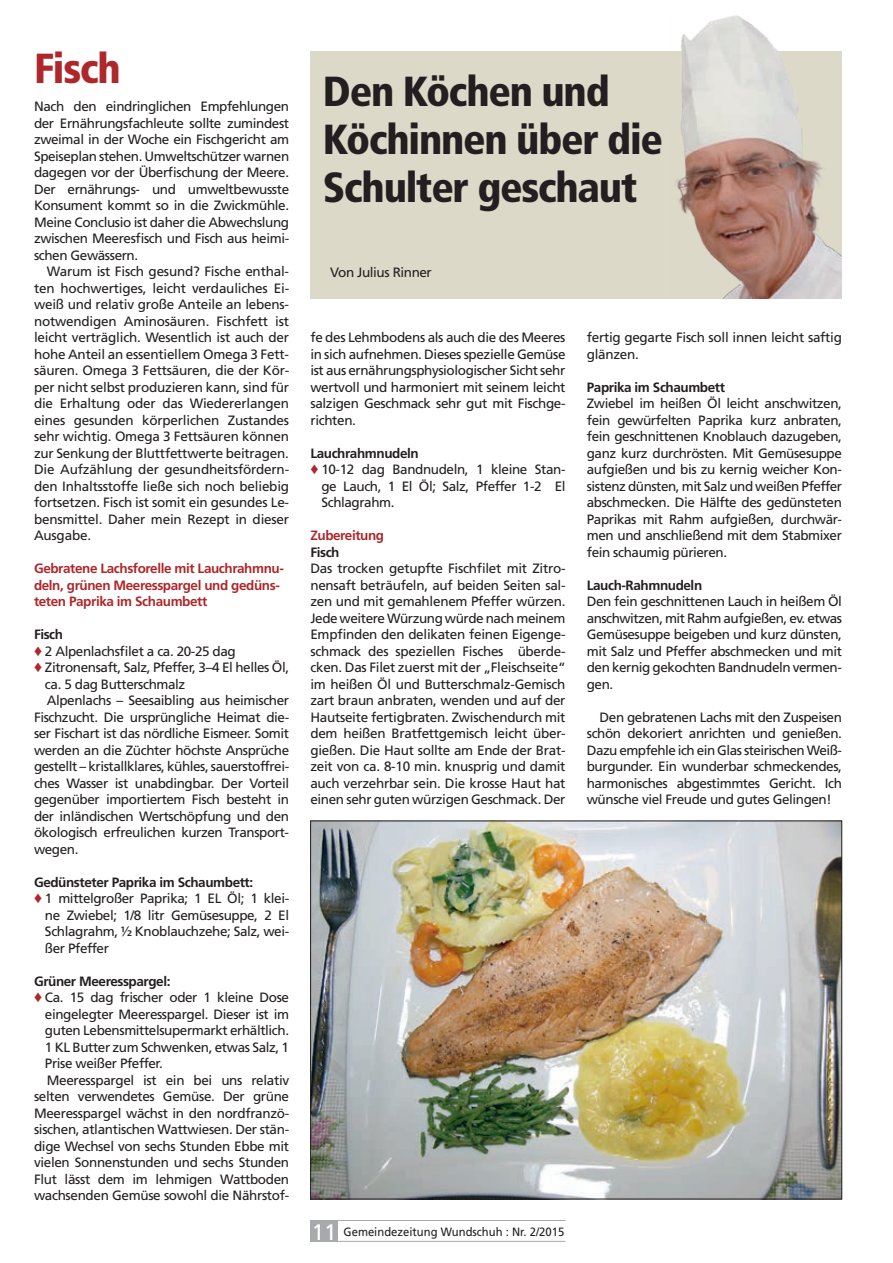
<style>
.page{position:relative;width:893px;height:1263px;background:#fff}
.page>*{position:absolute;margin:0;border:0;box-sizing:border-box;transform-origin:0 0}
.t1{font:900 condensed 42px/48px "Frutiger LT Std";letter-spacing:-.03em;color:#231f20}
.t2{font:900 condensed 42px "Frutiger LT Std";letter-spacing:-.03em;color:#af272a}
.t3{font:13.5px/16.5px "Frutiger LT Std";letter-spacing:-.03em;color:#231f20;text-align:justify}
.t4{font:700 13.5px "Frutiger LT Std";letter-spacing:-.03em;color:#231f20}
.t5{font:700 13.5px/16.5px "Frutiger LT Std";letter-spacing:-.03em;color:#af272a}
.t6{font:12px "Frutiger LT Std";color:#231f20;scale:.94 1}
.s1{color:#af272a}
.s2{font-size:22.5px;color:#fff}
</style>
<div class="page">
<div style="left:310px;top:1220px;width:28px;height:22px;background:#a8a9ad"></div>
<hr style="left:310px;top:1220px;width:256px;height:1px;background:#a8a9ad">
<hr style="left:310px;top:1241px;width:256px;height:1px;background:#a8a9ad">
<div style="left:310px;top:51px;width:532px;height:248px;background:#dcd9c8"></div>
<img style="left:675px;top:15px;width:167px;height:284px">
<img style="left:312px;top:823px;width:528px;height:374px">
<h1 class="t2" style="left:34px;top:43px;width:88px">Fisch</h1>
<p class="t3" style="left:34px;top:98px;width:257px">Nach den eindringlichen Empfehlungen der Ernährungsfachleute sollte zumindest zweimal in der Woche ein Fischgericht am Speiseplan stehen. Umweltschützer warnen dagegen vor der Überfischung der Meere.<br>Der ernährungs- und umweltbewusste Konsument kommt so in die Zwickmühle.<br>Meine Conclusio ist daher die Abwechslung zwischen Meeresfisch und Fisch aus heimi&shy;schen Gewässern.</p>
<p class="t3" style="left:34px;top:263px;width:257px;text-indent:13px">Warum ist Fisch gesund? Fische enthal&shy;ten hochwertiges, leicht verdauliches Ei&shy;weiß und relativ große Anteile an lebens&shy;notwendigen Aminosäuren. Fischfett ist leicht verträglich. Wesentlich ist auch der hohe Anteil an essentiellem Omega 3 Fett&shy;säuren. Omega 3 Fettsäuren, die der Kör&shy;per nicht selbst produzieren kann, sind für die Erhaltung oder das Wiedererlangen eines gesunden körperlichen Zustandes sehr wichtig. Omega 3 Fettsäuren können zur Senkung der Bluttfettwerte beitragen.<br>Die Aufzählung der gesundheitsfördern&shy;den Inhaltsstoffe ließe sich noch beliebig fortsetzen. Fisch ist somit ein gesundes Le&shy;bensmittel. Daher mein Rezept in dieser Ausgabe.</p>
<p class="t5" style="left:34px;top:560px;width:251px">Gebratene Lachsforelle mit Lauchrahmnu&shy;deln, grünen Meeresspargel und gedüns&shy;teten Paprika im Schaumbett</p>
<p class="t4" style="left:34px;top:626px;width:31px">Fisch</p>
<p class="t3" style="left:34px;top:643px;width:203px"><span class="s1">♦</span> 2 Alpenlachsfilet a ca. 20-25 dag</p>
<p class="t3" style="left:34px;top:659px;width:257px"><span class="s1">♦</span> Zitronensaft, Salz, Pfeffer, 3–4 El helles Öl,</p>
<p class="t3" style="left:45px;top:676px;width:142px">ca. 5 dag Butterschmalz</p>
<p class="t3" style="left:47px;top:692px;width:244px">Alpenlachs – Seesaibling aus heimischer</p>
<p class="t3" style="left:34px;top:709px;width:257px">Fischzucht. Die ursprüngliche Heimat die-</p>
<p class="t3" style="left:34px;top:725px;width:257px">ser Fischart ist das nördliche Eismeer. Somit</p>
<p class="t3" style="left:34px;top:742px;width:257px">werden an die Züchter höchste Ansprüche</p>
<p class="t3" style="left:34px;top:758px;width:257px">gestellt – kristallklares, kühles, sauerstoffrei-</p>
<p class="t3" style="left:34px;top:775px;width:257px">ches Wasser ist unabdingbar. Der Vorteil</p>
<p class="t3" style="left:34px;top:791px;width:257px">gegenüber importiertem Fisch besteht in</p>
<p class="t3" style="left:34px;top:808px;width:257px">der inländischen Wertschöpfung und den</p>
<p class="t3" style="left:34px;top:824px;width:257px">ökologisch erfreulichen kurzen Transport-</p>
<p class="t3" style="left:34px;top:841px;width:46px">wegen.</p>
<p class="t4" style="left:34px;top:874px;width:221px">Gedünsteter Paprika im Schaumbett:</p>
<p class="t3" style="left:34px;top:890px;width:257px"><span class="s1">♦</span> 1 mittelgroßer Paprika; 1 EL Öl; 1 klei-</p>
<p class="t3" style="left:45px;top:907px;width:246px">ne Zwiebel; 1/8 litr Gemüsesuppe, 2 El</p>
<p class="t3" style="left:45px;top:923px;width:246px">Schlagrahm, ½ Knoblauchzehe; Salz, wei-</p>
<p class="t3" style="left:45px;top:940px;width:65px">ßer Pfeffer</p>
<p class="t4" style="left:34px;top:973px;width:138px">Grüner Meeresspargel:</p>
<p class="t3" style="left:34px;top:989px;width:257px"><span class="s1">♦</span> Ca. 15 dag frischer oder 1 kleine Dose</p>
<p class="t3" style="left:45px;top:1006px;width:246px">eingelegter Meeresspargel. Dieser ist im</p>
<p class="t3" style="left:45px;top:1022px;width:246px">guten Lebensmittelsupermarkt erhältlich.</p>
<p class="t3" style="left:45px;top:1039px;width:246px">1 KL Butter zum Schwenken, etwas Salz, 1</p>
<p class="t3" style="left:45px;top:1055px;width:119px">Prise weißer Pfeffer.</p>
<p class="t3" style="left:47px;top:1072px;width:244px">Meeresspargel ist ein bei uns relativ</p>
<p class="t3" style="left:34px;top:1088px;width:257px">selten verwendetes Gemüse. Der grüne</p>
<p class="t3" style="left:34px;top:1105px;width:257px">Meeresspargel wächst in den nordfranzö-</p>
<p class="t3" style="left:34px;top:1121px;width:257px">sischen, atlantischen Wattwiesen. Der stän-</p>
<p class="t3" style="left:34px;top:1138px;width:257px">dige Wechsel von sechs Stunden Ebbe mit</p>
<p class="t3" style="left:34px;top:1154px;width:257px">vielen Sonnenstunden und sechs Stunden</p>
<p class="t3" style="left:34px;top:1171px;width:257px">Flut lässt dem im lehmigen Wattboden</p>
<p class="t3" style="left:34px;top:1187px;width:257px">wachsenden Gemüse sowohl die Nährstof-</p>
<h1 class="t1" style="left:323px;top:67px;width:342px">Den Köchen und<br>Köchinnen über die<br>Schulter geschaut</h1>
<p class="t3" style="left:330px;top:264px;width:103px">Von Julius Rinner</p>
<p class="t3" style="left:310px;top:329px;width:257px">fe des Lehmbodens als auch die des Meeres in sich aufnehmen. Dieses spezielle Gemüse ist aus ernährungsphysiologischer Sicht sehr wertvoll und harmoniert mit seinem leicht salzigen Geschmack sehr gut mit Fischge&shy;richten.</p>
<p class="t4" style="left:310px;top:445px;width:110px">Lauchrahmnudeln</p>
<p class="t3" style="left:310px;top:461px;width:257px"><span class="s1">♦</span> 10-12 dag Bandnudeln, 1 kleine Stan-</p>
<p class="t3" style="left:321px;top:478px;width:246px">ge Lauch, 1 El Öl; Salz, Pfeffer 1-2 El</p>
<p class="t3" style="left:321px;top:494px;width:75px">Schlagrahm.</p>
<p class="t5" style="left:310px;top:527px;width:75px">Zubereitung</p>
<p class="t4" style="left:310px;top:544px;width:31px">Fisch</p>
<p class="t3" style="left:310px;top:560px;width:257px">Das trocken getupfte Fischfilet mit Zitro&shy;nensaft beträufeln, auf beiden Seiten sal&shy;zen und mit gemahlenem Pfeffer würzen.<br>Jede weitere Würzung würde nach meinem Empfinden den delikaten feinen Eigenge&shy;schmack des speziellen Fisches überde&shy;cken. Das Filet zuerst mit der „Fleischseite“ im heißen Öl und Butterschmalz-Gemisch zart braun anbraten, wenden und auf der Hautseite fertigbraten. Zwischendurch mit dem heißen Bratfettgemisch leicht über&shy;gießen. Die Haut sollte am Ende der Brat&shy;zeit von ca. 8-10 min. knusprig und damit auch verzehrbar sein. Die krosse Haut hat einen sehr guten würzigen Geschmack. Der</p>
<p class="t3" style="left:587px;top:329px;width:257px">fertig gegarte Fisch soll innen leicht saftig glänzen.</p>
<p class="t4" style="left:587px;top:379px;width:140px">Paprika im Schaumbett</p>
<p class="t3" style="left:587px;top:395px;width:257px">Zwiebel im heißen Öl leicht anschwitzen, fein gewürfelten Paprika kurz anbraten, fein geschnittenen Knoblauch dazugeben, ganz kurz durchrösten. Mit Gemüsesuppe aufgießen und bis zu kernig weicher Kon&shy;sistenz dünsten, mit Salz und weißen Pfeffer abschmecken. Die Hälfte des gedünsteten Paprikas mit Rahm aufgießen, durchwär&shy;men und anschließend mit dem Stabmixer fein schaumig pürieren.</p>
<p class="t4" style="left:587px;top:577px;width:117px">Lauch-Rahmnudeln</p>
<p class="t3" style="left:587px;top:593px;width:257px">Den fein geschnittenen Lauch in heißem Öl anschwitzen, mit Rahm aufgießen, ev. etwas Gemüsesuppe beigeben und kurz dünsten, mit Salz und Pfeffer abschmecken und mit den kernig gekochten Bandnudeln vermen&shy;gen.</p>
<p class="t3" style="left:587px;top:709px;width:257px;text-indent:13px">Den gebratenen Lachs mit den Zuspeisen schön dekoriert anrichten und genießen.<br>Dazu empfehle ich ein Glas steirischen Weiß&shy;burgunder. Ein wunderbar schmeckendes, harmonisches abgestimmtes Gericht. Ich wünsche viel Freude und gutes Gelingen!</p>
<p class="t6" style="left:312px;top:1224px;width:270px"><span class="s2">11</span> Gemeindezeitung Wundschuh : Nr. 2/2015</p>
</div>
